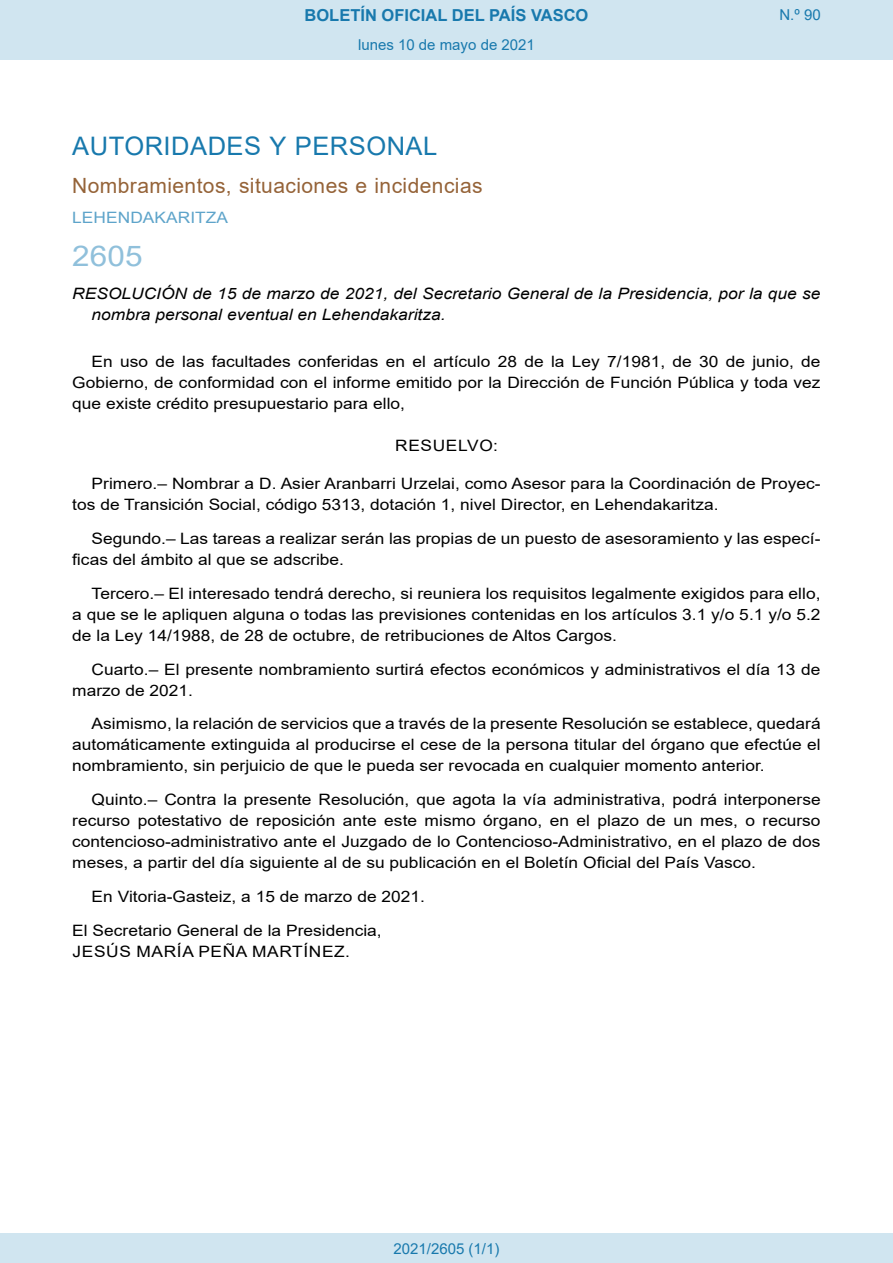
<style>
.page{position:relative;width:893px;height:1263px;background:#fff}
.page>*{position:absolute;margin:0;border:0;box-sizing:border-box;transform-origin:0 0}
.BOPVOrden{font:28.5px "Arial";color:#90c0db;scale:1.11 1}
.BOPVSeccion{font:25.5px "Arial";letter-spacing:.02em;color:#1879ad}
.BOPVSubseccion{font:21px "Arial";letter-spacing:.02em;color:#956338}
.t1{font:700 16.5px "Arial";color:#1879ad}
.BOPVDetalle{font:15.6px/21px "Arial";color:#000;text-align:justify;scale:1.11 1}
.BOPVTitulo{font:italic 15.6px/21px "Arial";color:#000;scale:1.11 1}
.BOPVFirmaLugFec{font:15.6px "Arial";color:#000;scale:1.11 1}
.BOPVFirmaPuesto{font:15.6px "Arial";color:#000;scale:1.11 1}
.BOPVFirmaNombre{font:15.6px "Arial";letter-spacing:.035em;color:#000;scale:1.11 1}
.BOPVOrganismo{font:15.6px "Arial";letter-spacing:.005em;color:#5ea4ca;scale:1.11 1}
.BOPVClave{font:15.6px "Arial";letter-spacing:.035em;color:#000;scale:1.11 1}
.Paginacion_Centro{font:15px "Arial";color:#1879ad}
</style>
<div class="page">
<div style="left:0;top:0;width:893px;height:60px;background:#d0e5f0"></div>
<div style="left:0;top:1233px;width:893px;height:30px;background:#d0e5f0"></div>
<p class="t1" style="left:305px;top:3px;width:285px">BOLETÍN OFICIAL DEL PAÍS VASCO</p>
<p class="Paginacion_Centro" style="left:358px;top:35px;width:178px">lunes 10 de mayo de 2021</p>
<p class="Paginacion_Centro" style="left:779px;top:5px;width:43px">N.º 90</p>
<p class="BOPVSeccion" style="left:72px;top:128px;width:367px">AUTORIDADES Y PERSONAL</p>
<p class="BOPVSubseccion" style="left:72px;top:171px;width:412px">Nombramientos, situaciones e incidencias</p>
<p class="BOPVOrganismo" style="left:72px;top:207px;width:142px">LEHENDAKARITZA</p>
<p class="BOPVOrden" style="left:72px;top:236px;width:65px">2605</p>
<p class="BOPVTitulo" style="left:92px;top:284px;width:658px;text-indent:-19px">RESOLUCIÓN de 15 de marzo de 2021, del Secretario General de la Presidencia, por la que se nombra personal eventual en Lehendakaritza.</p>
<p class="BOPVDetalle" style="left:72px;top:351px;width:676px;text-indent:19px">En uso de las facultades conferidas en el artículo 28 de la Ley 7/1981, de 30 de junio, de Gobierno, de conformidad con el informe emitido por la Dirección de Función Pública y toda vez que existe crédito presupuestario para ello,</p>
<p class="BOPVClave" style="left:395px;top:435px;width:94px">RESUELVO:</p>
<p class="BOPVDetalle" style="left:72px;top:473px;width:676px;text-indent:19px">Primero.– Nombrar a D. Asier Aranbarri Urzelai, como Asesor para la Coordinación de Proyec&shy;tos de Transición Social, código 5313, dotación 1, nivel Director, en Lehendakaritza.</p>
<p class="BOPVDetalle" style="left:72px;top:528px;width:676px;text-indent:19px">Segundo.– Las tareas a realizar serán las propias de un puesto de asesoramiento y las especí&shy;ficas del ámbito al que se adscribe.</p>
<p class="BOPVDetalle" style="left:72px;top:583px;width:676px;text-indent:19px">Tercero.– El interesado tendrá derecho, si reuniera los requisitos legalmente exigidos para ello, a que se le apliquen alguna o todas las previsiones contenidas en los artículos 3.1 y/o 5.1 y/o 5.2 de la Ley 14/1988, de 28 de octubre, de retribuciones de Altos Cargos.</p>
<p class="BOPVDetalle" style="left:72px;top:658px;width:676px;text-indent:19px">Cuarto.– El presente nombramiento surtirá efectos económicos y administrativos el día 13 de marzo de 2021.</p>
<p class="BOPVDetalle" style="left:72px;top:713px;width:676px;text-indent:19px">Asimismo, la relación de servicios que a través de la presente Resolución se establece, quedará automáticamente extinguida al producirse el cese de la persona titular del órgano que efectúe el nombramiento, sin perjuicio de que le pueda ser revocada en cualquier momento anterior.</p>
<p class="BOPVDetalle" style="left:72px;top:789px;width:676px;text-indent:19px">Quinto.– Contra la presente Resolución, que agota la vía administrativa, podrá interponerse recurso potestativo de reposición ante este mismo órgano, en el plazo de un mes, o recurso contencioso-administrativo ante el Juzgado de lo Contencioso-Administrativo, en el plazo de dos meses, a partir del día siguiente al de su publicación en el Boletín Oficial del País Vasco.</p>
<p class="BOPVFirmaLugFec" style="left:92px;top:885px;width:302px">En Vitoria-Gasteiz, a 15 de marzo de 2021.</p>
<p class="BOPVFirmaPuesto" style="left:72px;top:919px;width:280px">El Secretario General de la Presidencia,</p>
<p class="BOPVFirmaNombre" style="left:73px;top:940px;width:251px">JESÚS MARÍA PEÑA MARTÍNEZ.</p>
<p class="Paginacion_Centro" style="left:393px;top:1238px;width:107px">2021/2605 (1/1)</p>
</div>
